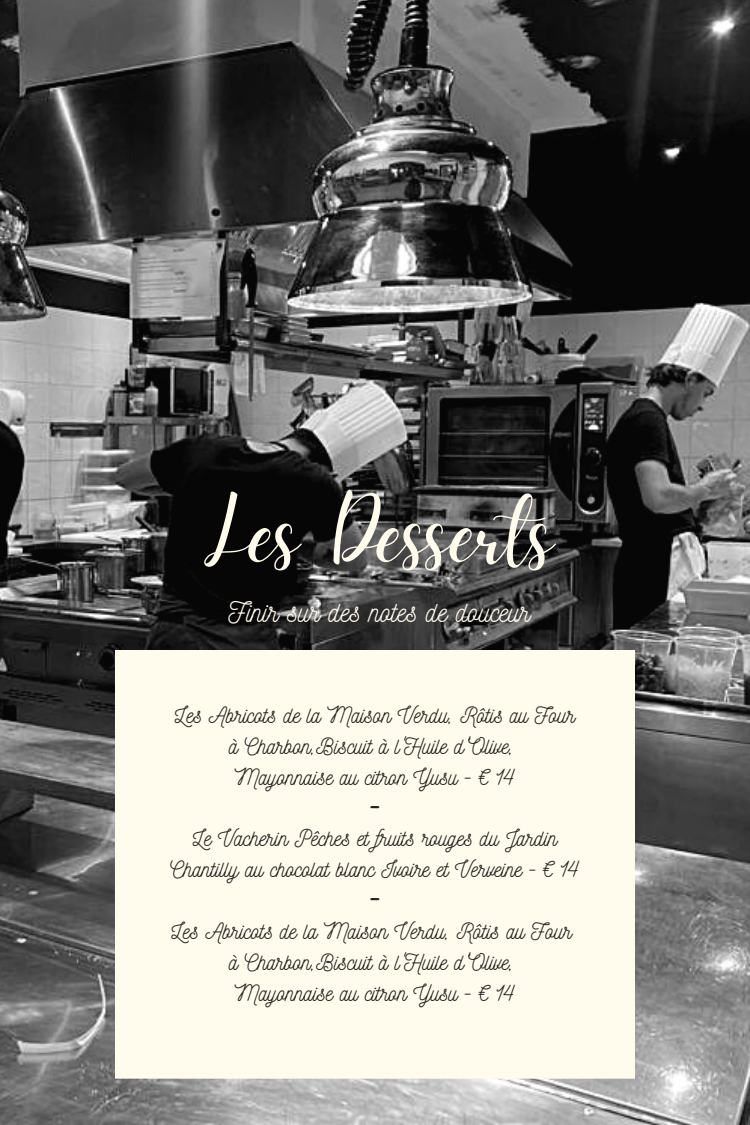
<style>
.page{position:relative;width:750px;height:1125px;background:#fff}
.page>*{position:absolute;margin:0;border:0;box-sizing:border-box;transform-origin:0 0}
.t1{font:93.75px "Daydream";color:#fffcee}
.t2{font:28.38px "Nickainley";color:#fffcee}
.t3{font:22.5px "Nickainley";color:#261f1c}
.t4{font:22.5px "Hertical Sans Rough";color:#261f1c}
</style>
<div class="page">
<img style="left:0;top:0;width:750px;height:1125px">
<div style="left:115px;top:650px;width:520px;height:429px;background:#fffcee"></div>
<p class="t1" style="left:204px;top:479px;width:352px">Les Desserts</p>
<p class="t2" style="left:228px;top:594px;width:303px">Finir sur des notes de douceur</p>
<p class="t3" style="left:175px;top:700px;width:402px">Les Abricots de la Maison Verdu, Rôtis au Four</p>
<p class="t3" style="left:229px;top:731px;width:287px">à Charbon,Biscuit à l'Huile d'Olive,</p>
<p class="t3" style="left:235px;top:762px;width:282px">Mayonnaise au citron Yusu - € 14</p>
<p class="t4" style="left:369px;top:791px;width:13px">-</p>
<p class="t3" style="left:193px;top:824px;width:366px">Le Vacherin Pêches et fruits rouges du Jardin</p>
<p class="t3" style="left:171px;top:855px;width:410px">Chantilly au chocolat blanc Ivoire et Verveine - € 14</p>
<p class="t4" style="left:369px;top:884px;width:13px">-</p>
<p class="t3" style="left:172px;top:917px;width:402px">Les Abricots de la Maison Verdu, Rôtis au Four</p>
<p class="t3" style="left:229px;top:948px;width:287px">à Charbon,Biscuit à l'Huile d'Olive,</p>
<p class="t3" style="left:235px;top:979px;width:282px">Mayonnaise au citron Yusu - € 14</p>
</div>
